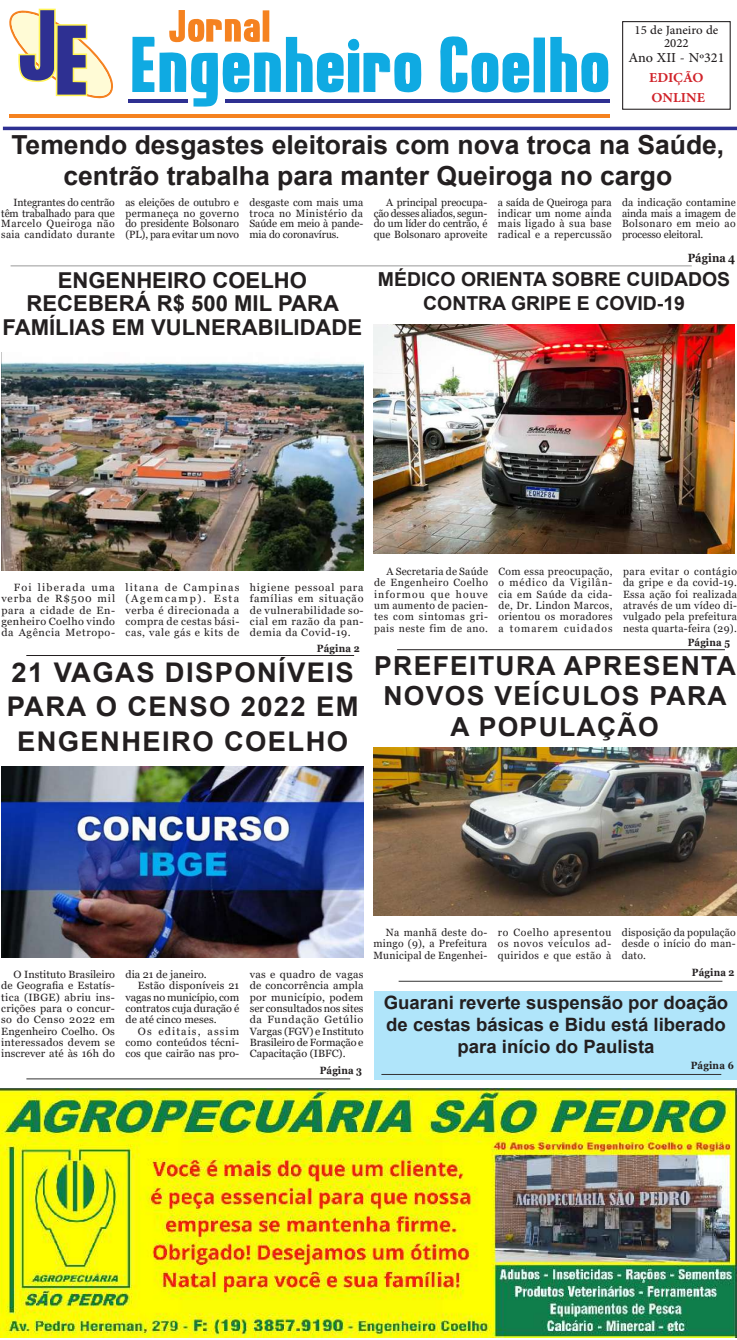
<style>
.page{position:relative;width:737px;height:1340px;background:#fff}
.page>*{position:absolute;margin:0;border:0;box-sizing:border-box;transform-origin:0 0}
.t1{font:700 27.12px/34.1px "Arial";letter-spacing:.05em;color:#231f20;text-align:center}
.t2{font:700 26.25px/30.6px "Arial";color:#231f20;text-align:center}
.t3{font:700 26.25px/30.6px "Arial";letter-spacing:.05em;color:#231f20;text-align:center}
.t4{font:700 21.88px/23.6px "Arial";color:#231f20;text-align:center}
.t5{font:700 19.25px/24.5px "Arial";color:#231f20;text-align:center}
.t6{font:19.25px "Adobe Arabic";color:#231f20}
.t7{font:700 19.25px/20.1px "Adobe Arabic";color:#d1232a}
.t8{font:700 18.38px/21.9px "Arial";color:#231f20;text-align:center}
.t9{font:17.5px/13.1px "Adobe Arabic";color:#231f20;text-align:center}
.t10{font:700 11.9px "Georgia";letter-spacing:.01em;color:#231f20;scale:.9 1}
.t11{font:10.5px/11.4px "Georgia";letter-spacing:.025em;color:#231f20;text-align:justify}
.t12{font:10.5px "Georgia";color:#231f20}
.t13{font:700 10.5px "Georgia";letter-spacing:.02em;color:#231f20;scale:.9 1}
.t14{font:10.5px "Georgia";letter-spacing:-.01em;color:#231f20}
.t15{font:10.5px "Georgia";letter-spacing:.1em;color:#231f20}
</style>
<div class="page">
<div style="left:374px;top:990px;width:362px;height:89px;background:#b0e5fa"></div>
<div style="left:622px;top:21px;width:108px;height:89px;border:1px solid #231f20"></div>
<div style="left:533px;top:38px;width:12px;height:54px;background:#0faae2"></div>
<svg style="left:550px;top:37px;width:59px;height:56px"></svg>
<svg style="left:440px;top:36px;width:90px;height:57px"></svg>
<svg style="left:132px;top:10px;width:289px;height:97px"></svg>
<svg style="left:9px;top:8px;width:104px;height:91px"></svg>
<hr style="left:9px;top:114px;width:601px;height:4px;background:#f58220">
<hr style="left:225px;top:99px;width:385px;height:4px;background:#2e3092">
<hr style="left:129px;top:99px;width:59px;height:4px;background:#2e3092">
<hr style="left:3px;top:127px;width:734px;height:3px;background:#2e3092">
<hr style="left:11px;top:266px;width:680px;height:1px;background:#999">
<hr style="left:381px;top:1074px;width:340px;height:1px;background:#333">
<hr style="left:26px;top:1078px;width:324px;height:1px;background:#333">
<hr style="left:398px;top:980px;width:324px;height:1px;background:#333">
<hr style="left:26px;top:655px;width:328px;height:1px;background:#231f20">
<img style="left:0;top:1088px;width:737px;height:249px">
<hr style="left:397px;top:649px;width:328px;height:1px;background:#231f20">
<img style="left:1px;top:352px;width:363px;height:218px">
<img style="left:373px;top:325px;width:361px;height:229px">
<img style="left:2px;top:766px;width:362px;height:192px">
<img style="left:373px;top:747px;width:363px;height:168px">
<h3 class="t9" style="left:634px;top:21px;width:85px">15 de Janeiro de<br>2022</h3>
<h3 class="t6" style="left:628px;top:44px;width:98px">Ano XII - Nº321</h3>
<h3 class="t7" style="left:649px;top:65px;width:57px">EDIÇÃO<br>ONLINE</h3>
<h2 class="t2" style="left:11px;top:130px;width:714px">Temendo desgastes eleitorais com nova troca na Saúde, centrão trabalha para manter Queiroga no cargo</h2>
<p class="t11" style="left:1px;top:198px;width:115px;line-height:10.5px;text-indent:12px">Integrantes do centrão têm trabalhado para que Marcelo Queiroga não saia candidato durante</p>
<p class="t11" style="left:125px;top:198px;width:115px;line-height:10.5px">as eleições de outubro e permaneça no governo do presidente Bolsonaro (PL), para evitar um novo</p>
<p class="t11" style="left:249px;top:198px;width:115px;line-height:10.5px">desgaste com mais uma troca no Ministério da Saúde em meio à pande&shy;mia do coronavírus.</p>
<p class="t11" style="left:374px;top:198px;width:115px;line-height:10.5px;text-indent:12px">A principal preocupa&shy;ção desses aliados, segun&shy;do um líder do centrão, é que Bolsonaro aproveite</p>
<p class="t11" style="left:498px;top:198px;width:115px;line-height:10.5px">a saída de Queiroga para indicar um nome ainda mais ligado à sua base radical e a repercussão</p>
<p class="t11" style="left:622px;top:198px;width:115px;line-height:10.5px">da indicação contamine ainda mais a imagem de Bolsonaro em meio ao processo eleitoral.</p>
<p class="t10" style="left:687px;top:250px;width:54px">Página 4</p>
<h3 class="t4" style="left:2px;top:268px;width:361px">ENGENHEIRO COELHO<br>RECEBERÁ R$ 500 MIL PARA<br>FAMÍLIAS EM VULNERABILIDADE</h3>
<h3 class="t5" style="left:378px;top:267px;width:354px">MÉDICO ORIENTA SOBRE CUIDADOS<br>CONTRA GRIPE E COVID-19</h3>
<p class="t11" style="left:374px;top:566px;width:115px;text-indent:12px">A Secretaria de Saúde de Engenheiro Coelho informou que houve um aumento de pacien&shy;tes com sintomas gri&shy;pais neste fim de ano.</p>
<p class="t11" style="left:498px;top:566px;width:115px">Com essa preocupação, o médico da Vigilân&shy;cia em Saúde da cida&shy;de, Dr. Lindon Marcos, orientou os moradores a tomarem cuidados</p>
<p class="t11" style="left:623px;top:566px;width:115px">para evitar o contágio da gripe e da covid-19.<br>Essa ação foi realizada através de um vídeo di&shy;vulgado pela prefeitura nesta quarta-feira (29).</p>
<p class="t11" style="left:1px;top:581px;width:115px;text-indent:12px">Foi liberada uma verba de R$500 mil para a cidade de En&shy;genheiro Coelho vindo da Agência Metropo-</p>
<p class="t11" style="left:126px;top:581px;width:115px">litana de Campinas (Agemcamp). Esta verba é direcionada a compra de cestas bási&shy;cas, vale gás e kits de</p>
<p class="t11" style="left:250px;top:581px;width:115px">higiene pessoal para famílias em situação de vulnerabilidade so&shy;cial em razão da pan&shy;demia da Covid-19.</p>
<p class="t13" style="left:687px;top:636px;width:49px">Página 5</p>
<p class="t13" style="left:317px;top:641px;width:49px">Página 2</p>
<h1 class="t1" style="left:7px;top:656px;width:353px">21 VAGAS DISPONÍVEIS<br>PARA O CENSO 2022 EM<br>ENGENHEIRO COELHO</h1>
<h2 class="t3" style="left:374px;top:650px;width:363px">PREFEITURA APRESENTA<br>NOVOS VEÍCULOS PARA<br>A POPULAÇÃO</h2>
<p class="t11" style="left:1px;top:968px;width:115px;text-indent:12px">O Instituto Brasileiro de Geografia e Estatís&shy;tica (IBGE) abriu ins&shy;crições para o concur&shy;so do Censo 2022 em Engenheiro Coelho. Os interessados devem se inscrever até às 16h do</p>
<p class="t12" style="left:125px;top:967px;width:83px">dia 21 de janeiro.</p>
<p class="t11" style="left:138px;top:980px;width:103px">Estão disponíveis 21</p>
<p class="t14" style="left:125px;top:990px;width:115px">vagas no município, com</p>
<p class="t12" style="left:125px;top:1001px;width:115px">contratos cuja duração é</p>
<p class="t12" style="left:125px;top:1013px;width:93px">de até cinco meses.</p>
<p class="t15" style="left:138px;top:1024px;width:103px">Os editais, assim</p>
<p class="t11" style="left:125px;top:1036px;width:115px">como conteúdos técni-</p>
<p class="t12" style="left:125px;top:1047px;width:115px">cos que cairão nas pro-</p>
<p class="t11" style="left:250px;top:968px;width:115px">vas e quadro de vagas de concorrência ampla por município, podem ser consultados nos sites da Fundação Getúlio Vargas (FGV) e Instituto Brasileiro de Formação e Capacitação (IBFC).</p>
<p class="t13" style="left:320px;top:1063px;width:49px">Página 3</p>
<p class="t11" style="left:373px;top:926px;width:115px;text-indent:12px">Na manhã deste do&shy;mingo (9), a Prefeitura Municipal de Engenhei-</p>
<p class="t11" style="left:497px;top:926px;width:115px">ro Coelho apresentou os novos veículos ad&shy;quiridos e que estão à</p>
<p class="t11" style="left:622px;top:926px;width:115px">disposição da população desde o início do man&shy;dato.</p>
<p class="t13" style="left:692px;top:965px;width:49px">Página 2</p>
<h3 class="t8" style="left:384px;top:992px;width:346px">Guarani reverte suspensão por doação de cestas básicas e Bidu está liberado para início do Paulista</h3>
<p class="t13" style="left:690px;top:1058px;width:49px">Página 6</p>
</div>
